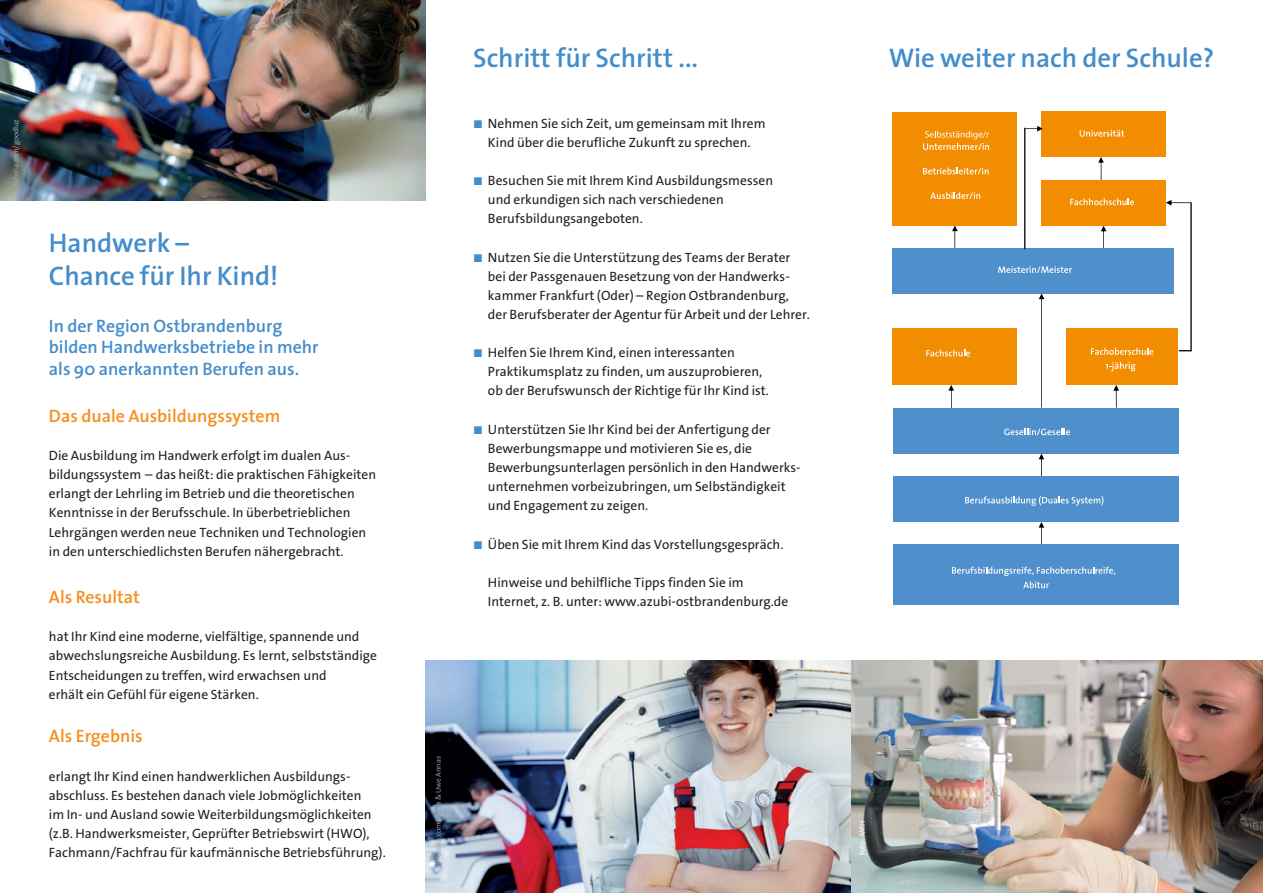
<style>
.page{position:relative;width:1263px;height:893px;background:#fff}
.page>*{position:absolute;margin:0;border:0;box-sizing:border-box;transform-origin:0 0}
.DIN_lang_Überschrift{font:600 27px/32.4px "The Sans";color:#448dcb}
.DIN_lang_Überschrift-2{font:600 18px/21.6px "The Sans";color:#448dcb}
.DIN_lang_Überschrift-3{font:600 18px "The Sans";color:#f68f1e}
.DIN_lang_Überschrift-4{font:13.5px/19.2px "The Sans CE B5 Plain";color:#231f20}
.DIN_lang_Fließtext_F{font:7.5px "The Sans CE B5 Plain";color:#939598}
.DIN_lang_Fließtext_F-2{font:7.5px "The Sans CE B5 Plain";color:#a8a9ad}
.DIN_lang_Fließtext_F-3{font:7.5px "The Sans CE B5 Plain";color:#fff}
.s1{font-family:"The Sans Expert";font-size:11.4px;color:#448dcb}
</style>
<div class="page">
<img style="left:0;top:0;width:425px;height:201px">
<img style="left:425px;top:660px;width:838px;height:233px">
<div style="left:893px;top:112px;width:124px;height:113px;background:#f28c00"></div>
<svg style="left:923px;top:131px;width:66px;height:19px"></svg>
<svg style="left:923px;top:167px;width:65px;height:7px"></svg>
<svg style="left:930px;top:192px;width:50px;height:7px"></svg>
<div style="left:1042px;top:112px;width:124px;height:45px;background:#f28c00"></div>
<svg style="left:1080px;top:130px;width:44px;height:7px"></svg>
<div style="left:893px;top:544px;width:285px;height:61px;background:#4f8fcc"></div>
<svg style="left:952px;top:567px;width:164px;height:21px"></svg>
<div style="left:893px;top:476px;width:285px;height:46px;background:#4f8fcc"></div>
<svg style="left:965px;top:496px;width:138px;height:10px"></svg>
<div style="left:893px;top:408px;width:285px;height:45px;background:#4f8fcc"></div>
<svg style="left:1004px;top:428px;width:66px;height:7px"></svg>
<div style="left:893px;top:328px;width:124px;height:57px;background:#f28c00"></div>
<svg style="left:926px;top:349px;width:44px;height:7px"></svg>
<div style="left:1066px;top:328px;width:112px;height:57px;background:#f28c00"></div>
<svg style="left:1091px;top:348px;width:62px;height:7px"></svg>
<svg style="left:1105px;top:362px;width:30px;height:9px"></svg>
<div style="left:893px;top:248px;width:281px;height:46px;background:#4f8fcc"></div>
<svg style="left:998px;top:266px;width:74px;height:7px"></svg>
<svg style="left:1038px;top:522px;width:6px;height:22px"></svg>
<svg style="left:1038px;top:454px;width:6px;height:22px"></svg>
<svg style="left:948px;top:385px;width:6px;height:23px"></svg>
<svg style="left:1113px;top:385px;width:6px;height:23px"></svg>
<svg style="left:1039px;top:293px;width:5px;height:115px"></svg>
<svg style="left:952px;top:225px;width:6px;height:23px"></svg>
<div style="left:1042px;top:180px;width:124px;height:45px;background:#f28c00"></div>
<svg style="left:1070px;top:198px;width:64px;height:7px"></svg>
<svg style="left:1166px;top:200px;width:25px;height:6px"></svg>
<hr style="left:1190px;top:203px;width:2px;height:148px;background:#000">
<hr style="left:1024px;top:128px;width:1px;height:121px;background:#000">
<svg style="left:1025px;top:126px;width:18px;height:6px"></svg>
<svg style="left:1098px;top:157px;width:6px;height:23px"></svg>
<svg style="left:1101px;top:226px;width:5px;height:22px"></svg>
<p class="DIN_lang_Fließtext_F-2" style="left:11px;top:186px;width:69px;rotate:-90deg">Fotolia.com/goodluz</p>
<p class="DIN_lang_Überschrift" style="left:49px;top:227px;width:231px">Handwerk –<br>Chance für Ihr Kind!</p>
<p class="DIN_lang_Überschrift-2" style="left:49px;top:315px;width:271px">In der Region Ostbrandenburg bilden Handwerksbetriebe in mehr als 90 anerkannten Berufen aus.</p>
<p class="DIN_lang_Überschrift-3" style="left:49px;top:405px;width:233px">Das duale Ausbildungssystem</p>
<p class="DIN_lang_Überschrift-4" style="left:49px;top:446px;width:329px">Die Ausbildung im Handwerk erfolgt im dualen Aus&shy;bildungssystem – das heißt: die praktischen Fähigkeiten erlangt der Lehrling im Betrieb und die theoretischen Kenntnisse in der Berufsschule. In überbetrieblichen Lehrgängen werden neue Techniken und Technologien in den unterschiedlichsten Berufen nähergebracht.</p>
<p class="DIN_lang_Überschrift-3" style="left:49px;top:585px;width:92px">Als Resultat</p>
<p class="DIN_lang_Überschrift-4" style="left:49px;top:627px;width:330px">hat Ihr Kind eine moderne, vielfältige, spannende und abwechslungsreiche Ausbildung. Es■lernt, selbstständige Entscheidungen zu treffen, wird erwachsen■und<br>erhält ein Gefühl für eigene Stärken.</p>
<p class="DIN_lang_Überschrift-3" style="left:49px;top:725px;width:95px">Als Ergebnis</p>
<p class="DIN_lang_Überschrift-4" style="left:49px;top:766px;width:338px">erlangt Ihr Kind einen handwerklichen Ausbildungs&shy;abschluss. Es bestehen danach viele Jobmöglichkeiten<br>im In- und Ausland sowie Weiterbildungsmöglichkeiten (z.B. Handwerksmeister, Geprüfter Betriebswirt (HWO), Fachmann/Fachfrau für kaufmännische Betriebsführung).</p>
<p class="DIN_lang_Überschrift" style="left:473px;top:42px;width:226px">Schritt für Schritt ...</p>
<p class="DIN_lang_Überschrift-4" style="left:473px;top:113px;width:294px;text-align:center"><span class="s1">ó</span> Nehmen Sie sich Zeit, um gemeinsam mit Ihrem<br>Kind über die berufliche Zukunft zu sprechen.</p>
<p class="DIN_lang_Überschrift-4" style="left:488px;top:171px;width:287px;text-indent:-15px"><span class="s1">ó</span> Besuchen Sie mit Ihrem Kind Ausbildungsmessen und erkundigen sich nach verschiedenen<br>Berufsbildungsangeboten.</p>
<p class="DIN_lang_Überschrift-4" style="left:488px;top:247px;width:323px;text-indent:-15px"><span class="s1">ó</span> Nutzen Sie die Unterstützung des Teams der Berater bei der Passgenauen Besetzung von der Handwerks&shy;kammer Frankfurt (Oder) – Region Ostbrandenburg, der Berufsberater der Agentur für Arbeit und der Lehrer.</p>
<p class="DIN_lang_Überschrift-4" style="left:488px;top:343px;width:283px;text-indent:-15px"><span class="s1">ó</span> Helfen Sie Ihrem Kind, einen interessanten<br>Praktikumsplatz zu finden, um auszuprobieren, ob der Berufswunsch der Richtige für Ihr Kind ist.</p>
<p class="DIN_lang_Überschrift-4" style="left:488px;top:420px;width:314px;text-indent:-15px"><span class="s1">ó</span> Unterstützen Sie Ihr Kind bei der Anfertigung der Bewerbungsmappe und motivieren Sie es, die Bewerbungsunterlagen persönlich in den Handwerks&shy;unternehmen vorbeizubringen, um Selbständigkeit und Engagement zu zeigen.</p>
<p class="DIN_lang_Überschrift-4" style="left:473px;top:534px;width:312px"><span class="s1">ó</span> Üben Sie mit Ihrem Kind das Vorstellungsgespräch.</p>
<p class="DIN_lang_Überschrift-4" style="left:488px;top:573px;width:302px">Hinweise und behilfliche Tipps finden Sie im<br>Internet, z. B. unter: www.azubi-ostbrandenburg.de</p>
<p class="DIN_lang_Fließtext_F" style="left:434px;top:860px;width:105px;rotate:-90deg">Fotolia.com/Karin &amp; Uwe Annas</p>
<p class="DIN_lang_Überschrift" style="left:889px;top:42px;width:327px">Wie weiter nach der Schule?</p>
<p class="DIN_lang_Fließtext_F-3" style="left:858px;top:855px;width:36px;rotate:-90deg">Foto: AMH</p>
</div>
